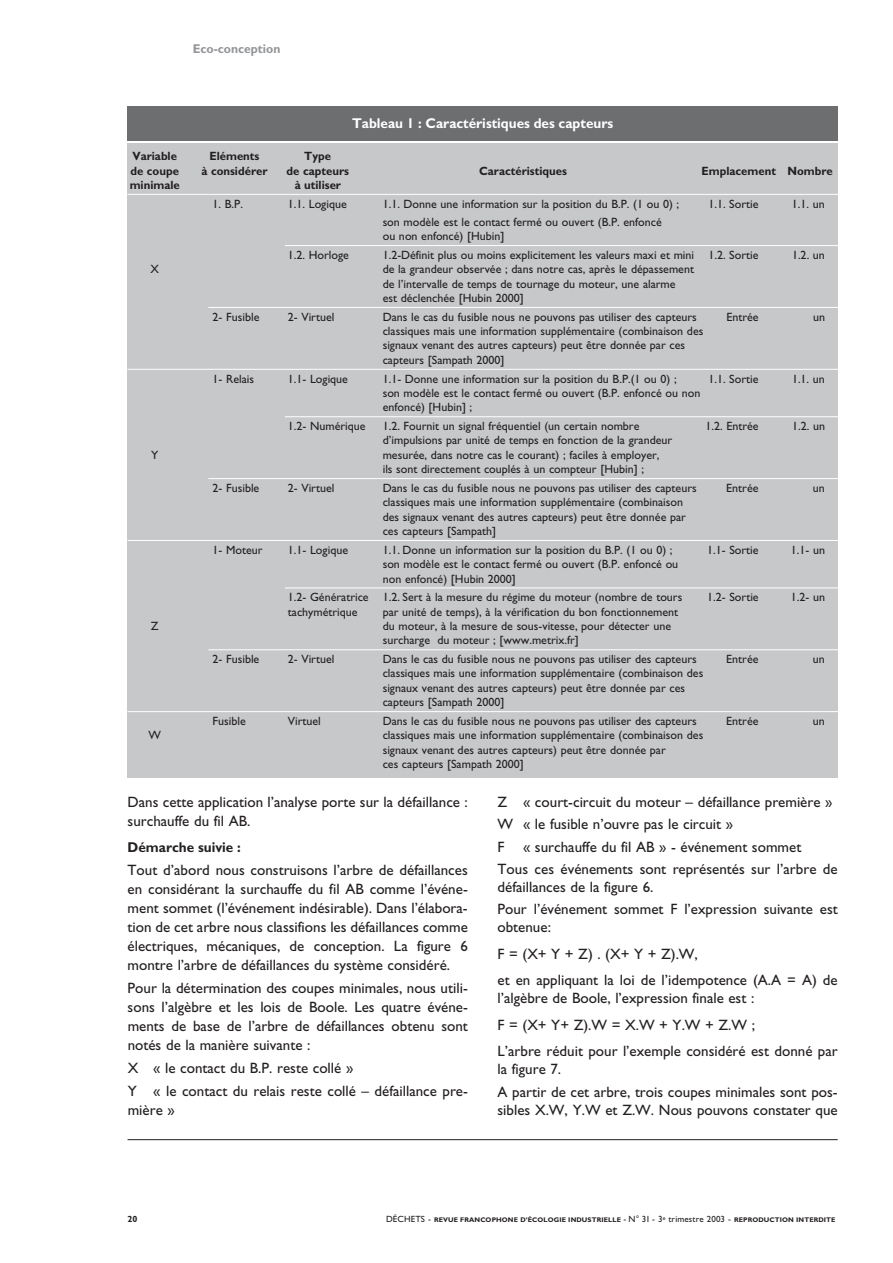
<style>
.page{position:relative;width:893px;height:1263px;background:#fff}
.page>*{position:absolute;margin:0;border:0;box-sizing:border-box;transform-origin:0 0}
.t1{font:15px/18.9px "Gill Sans";color:#231f20}
.t2{font:700 14.25px "Gill Sans";color:#fff;scale:.95 1}
.t3{font:700 14.25px "Gill Sans";color:#231f20;scale:.95 1}
.t4{font:700 12.75px "Gill Sans";color:#939598;scale:.95 1}
.t5{font:12px/14.4px "Gill Sans";color:#231f20}
.t6{font:700 12px "Gill Sans";color:#231f20;scale:.95 1}
.t7{font:700 9px "Gill Sans";color:#231f20}
.t8{font:700 6.75px "Gill Sans";letter-spacing:.015em;color:#231f20}
.s1{font-weight:400;font-size:9px}
</style>
<div class="page">
<hr style="left:128px;top:1139px;width:710px;height:1px;background:#231f20">
<div style="left:128px;top:144px;width:710px;height:634px;background:#c6c8ca"></div>
<div style="left:128px;top:106px;width:710px;height:35px;background:#6d6e70"></div>
<hr style="left:128px;top:194px;width:711px;height:1px;background:#fff">
<hr style="left:285px;top:245px;width:554px;height:1px;background:#fff">
<hr style="left:208px;top:307px;width:631px;height:1px;background:#fff">
<hr style="left:128px;top:369px;width:711px;height:1px;background:#fff">
<hr style="left:285px;top:416px;width:554px;height:1px;background:#fff">
<hr style="left:208px;top:478px;width:631px;height:1px;background:#fff">
<hr style="left:128px;top:540px;width:711px;height:1px;background:#fff">
<hr style="left:285px;top:588px;width:554px;height:1px;background:#fff">
<hr style="left:208px;top:649px;width:631px;height:1px;background:#fff">
<hr style="left:128px;top:711px;width:711px;height:1px;background:#fff">
<p class="t4" style="left:193px;top:44px;width:94px">Eco-conception</p>
<p class="t2" style="left:352px;top:119px;width:276px">Tableau 1 : Caractéristiques des capteurs</p>
<p class="t6" style="left:132px;top:152px;width:48px">Variable</p>
<p class="t6" style="left:209px;top:152px;width:54px">Eléments</p>
<p class="t6" style="left:304px;top:152px;width:30px">Type</p>
<p class="t6" style="left:131px;top:167px;width:53px">de coupe</p>
<p class="t6" style="left:201px;top:167px;width:71px">à considérer</p>
<p class="t6" style="left:287px;top:167px;width:67px">de capteurs</p>
<p class="t6" style="left:479px;top:167px;width:94px">Caractéristiques</p>
<p class="t6" style="left:702px;top:167px;width:140px">Emplacement Nombre</p>
<p class="t6" style="left:130px;top:181px;width:54px">minimale</p>
<p class="t6" style="left:295px;top:181px;width:50px">à utiliser</p>
<p class="t5" style="left:213px;top:198px;width:32px">1. B.P.</p>
<p class="t5" style="left:288px;top:198px;width:60px">1.1. Logique</p>
<p class="t5" style="left:383px;top:198px;width:298px">1.1. Donne une information sur la position du B.P. (1 ou 0) ;</p>
<p class="t5" style="left:708px;top:198px;width:52px">1.1. Sortie</p>
<p class="t5" style="left:792px;top:198px;width:34px">1.1. un</p>
<p class="t5" style="left:383px;top:216px;width:281px">son modèle est le contact fermé ou ouvert (B.P. enfoncé ou non enfoncé) [Hubin]</p>
<p class="t5" style="left:288px;top:249px;width:63px">1.2. Horloge</p>
<p class="t5" style="left:383px;top:249px;width:377px">1.2-Définit plus ou moins explicitement les valeurs maxi et mini 1.2. Sortie</p>
<p class="t5" style="left:792px;top:249px;width:34px">1.2. un</p>
<p class="t5" style="left:151px;top:263px;width:10px">X</p>
<p class="t5" style="left:383px;top:263px;width:313px">de la grandeur observée ; dans notre cas, après le dépassement de l’intervalle de temps de tournage du moteur, une alarme<br>est déclenchée [Hubin 2000]</p>
<p class="t5" style="left:213px;top:311px;width:48px">2- Fusible</p>
<p class="t5" style="left:288px;top:311px;width:48px">2- Virtuel</p>
<p class="t5" style="left:383px;top:311px;width:316px">Dans le cas du fusible nous ne pouvons pas utiliser des capteurs</p>
<p class="t5" style="left:726px;top:311px;width:34px">Entrée</p>
<p class="t5" style="left:813px;top:311px;width:13px">un</p>
<p class="t5" style="left:383px;top:325px;width:322px">classiques mais une information supplémentaire (combinaison des signaux venant des autres capteurs) peut être donnée par ces capteurs [Sampath 2000]</p>
<p class="t5" style="left:213px;top:373px;width:43px">1- Relais</p>
<p class="t5" style="left:288px;top:373px;width:62px">1.1- Logique</p>
<p class="t5" style="left:383px;top:373px;width:296px">1.1- Donne une information sur la position du B.P.(1 ou 0) ;</p>
<p class="t5" style="left:708px;top:373px;width:52px">1.1. Sortie</p>
<p class="t5" style="left:792px;top:373px;width:34px">1.1. un</p>
<p class="t5" style="left:383px;top:387px;width:319px">son modèle est le contact fermé ou ouvert (B.P. enfoncé ou non enfoncé) [Hubin] ;</p>
<p class="t5" style="left:288px;top:420px;width:79px">1.2- Numérique</p>
<p class="t5" style="left:383px;top:420px;width:258px">1.2. Fournit un signal fréquentiel (un certain nombre</p>
<p class="t5" style="left:705px;top:420px;width:55px">1.2. Entrée</p>
<p class="t5" style="left:792px;top:420px;width:34px">1.2. un</p>
<p class="t5" style="left:383px;top:434px;width:291px">d’impulsions par unité de temps en fonction de la grandeur</p>
<p class="t5" style="left:151px;top:449px;width:9px">Y</p>
<p class="t5" style="left:383px;top:449px;width:278px">mesurée, dans notre cas le courant) ; faciles à employer, ils sont directement couplés à un compteur [Hubin] ;</p>
<p class="t5" style="left:213px;top:482px;width:48px">2- Fusible</p>
<p class="t5" style="left:288px;top:482px;width:48px">2- Virtuel</p>
<p class="t5" style="left:383px;top:482px;width:315px">Dans le cas du fusible nous ne pouvons pas utiliser des capteurs</p>
<p class="t5" style="left:726px;top:482px;width:34px">Entrée</p>
<p class="t5" style="left:813px;top:482px;width:13px">un</p>
<p class="t5" style="left:383px;top:496px;width:305px">classiques mais une information supplémentaire (combinaison des signaux venant des autres capteurs) peut être donnée par ces capteurs [Sampath]</p>
<p class="t5" style="left:213px;top:544px;width:52px">1- Moteur</p>
<p class="t5" style="left:288px;top:544px;width:62px">1.1- Logique</p>
<p class="t5" style="left:383px;top:544px;width:291px">1.1. Donne un information sur la position du B.P. (1 ou 0) ;</p>
<p class="t5" style="left:707px;top:544px;width:53px">1.1- Sortie</p>
<p class="t5" style="left:791px;top:544px;width:36px">1.1- un</p>
<p class="t5" style="left:383px;top:558px;width:297px">son modèle est le contact fermé ou ouvert (B.P. enfoncé ou non enfoncé) [Hubin 2000]</p>
<p class="t5" style="left:288px;top:591px;width:396px">1.2- Génératrice 1.2. Sert à la mesure du régime du moteur (nombre de tours</p>
<p class="t5" style="left:707px;top:591px;width:53px">1.2- Sortie</p>
<p class="t5" style="left:791px;top:591px;width:36px">1.2- un</p>
<p class="t5" style="left:288px;top:606px;width:71px">tachymétrique</p>
<p class="t5" style="left:383px;top:606px;width:297px">par unité de temps), à la vérification du bon fonctionnement</p>
<p class="t5" style="left:151px;top:620px;width:9px">Z</p>
<p class="t5" style="left:383px;top:620px;width:290px">du moteur, à la mesure de sous-vitesse, pour détecter une surcharge du moteur ; [www.metrix.fr]</p>
<p class="t5" style="left:213px;top:653px;width:48px">2- Fusible</p>
<p class="t5" style="left:288px;top:653px;width:48px">2- Virtuel</p>
<p class="t5" style="left:383px;top:653px;width:315px">Dans le cas du fusible nous ne pouvons pas utiliser des capteurs</p>
<p class="t5" style="left:726px;top:653px;width:34px">Entrée</p>
<p class="t5" style="left:813px;top:653px;width:13px">un</p>
<p class="t5" style="left:383px;top:667px;width:322px">classiques mais une information supplémentaire (combinaison des signaux venant des autres capteurs) peut être donnée par ces capteurs [Sampath 2000]</p>
<p class="t5" style="left:213px;top:715px;width:35px">Fusible</p>
<p class="t5" style="left:288px;top:715px;width:34px">Virtuel</p>
<p class="t5" style="left:383px;top:715px;width:315px">Dans le cas du fusible nous ne pouvons pas utiliser des capteurs</p>
<p class="t5" style="left:726px;top:715px;width:34px">Entrée</p>
<p class="t5" style="left:813px;top:715px;width:13px">un</p>
<p class="t5" style="left:148px;top:729px;width:14px">W</p>
<p class="t5" style="left:383px;top:729px;width:322px">classiques mais une information supplémentaire (combinaison des signaux venant des autres capteurs) peut être donnée par<br>ces capteurs [Sampath 2000]</p>
<p class="t1" style="left:128px;top:794px;width:342px">Dans cette application l’analyse porte sur la défaillance : surchauffe du fil AB.</p>
<p class="t3" style="left:128px;top:842px;width:121px">Démarche suivie :</p>
<p class="t1" style="left:128px;top:862px;width:342px;text-align:justify">Tout d’abord nous construisons l’arbre de défaillances en considérant la surchauffe du fil AB comme l’événe&shy;ment sommet (l’événement indésirable). Dans l’élabora&shy;tion de cet arbre nous classifions les défaillances comme électriques, mécaniques, de conception. La figure 6 montre l’arbre de défaillances du système considéré.</p>
<p class="t1" style="left:128px;top:980px;width:342px;text-align:justify">Pour la détermination des coupes minimales, nous utili&shy;sons l’algèbre et les lois de Boole. Les quatre événe&shy;ments de base de l’arbre de défaillances obtenu sont notés de la manière suivante :</p>
<p class="t1" style="left:128px;top:1058px;width:342px;line-height:23.2px">X « le contact du B.P. reste collé »<br>Y « le contact du relais reste collé – défaillance pre-</p>
<p class="t1" style="left:128px;top:1102px;width:49px">mière »</p>
<p class="t1" style="left:497px;top:792px;width:342px;line-height:22.4px">Z « court-circuit du moteur – défaillance première » W « le fusible n’ouvre pas le circuit »<br>F « surchauffe du fil AB » - événement sommet<br>Tous ces événements sont représentés sur l’arbre de</p>
<p class="t1" style="left:497px;top:877px;width:342px;line-height:22.2px">défaillances de la figure 6.<br>Pour l’événement sommet F l’expression suivante est</p>
<p class="t1" style="left:497px;top:915px;width:342px;line-height:26.5px">obtenue:<br>F = (X+ Y + Z) . (X+ Y + Z).W,<br>et en appliquant la loi de l’idempotence (A.A = A) de</p>
<p class="t1" style="left:497px;top:986px;width:342px;line-height:26.5px">l’algèbre de Boole, l’expression finale est :<br>F = (X+ Y+ Z).W = X.W + Y.W + Z.W ;<br>L’arbre réduit pour l’exemple considéré est donné par</p>
<p class="t1" style="left:497px;top:1060px;width:342px;line-height:22.2px">la figure 7.<br>A partir de cet arbre, trois coupes minimales sont pos-</p>
<p class="t1" style="left:497px;top:1102px;width:342px">sibles X.W, Y.W et Z.W. Nous pouvons constater que</p>
<p class="t7" style="left:128px;top:1216px;width:11px">20</p>
<p class="t8" style="left:386px;top:1218px;width:451px"><span class="s1">DÉCHETS -</span> REVUE FRANCOPHONE D’ÉCOLOGIE INDUSTRIELLE <span class="s1">- N° 31 - 3</span><sup>e</sup> <span class="s1">trimestre 2003 -</span> REPRODUCTION INTERDITE</p>
</div>
